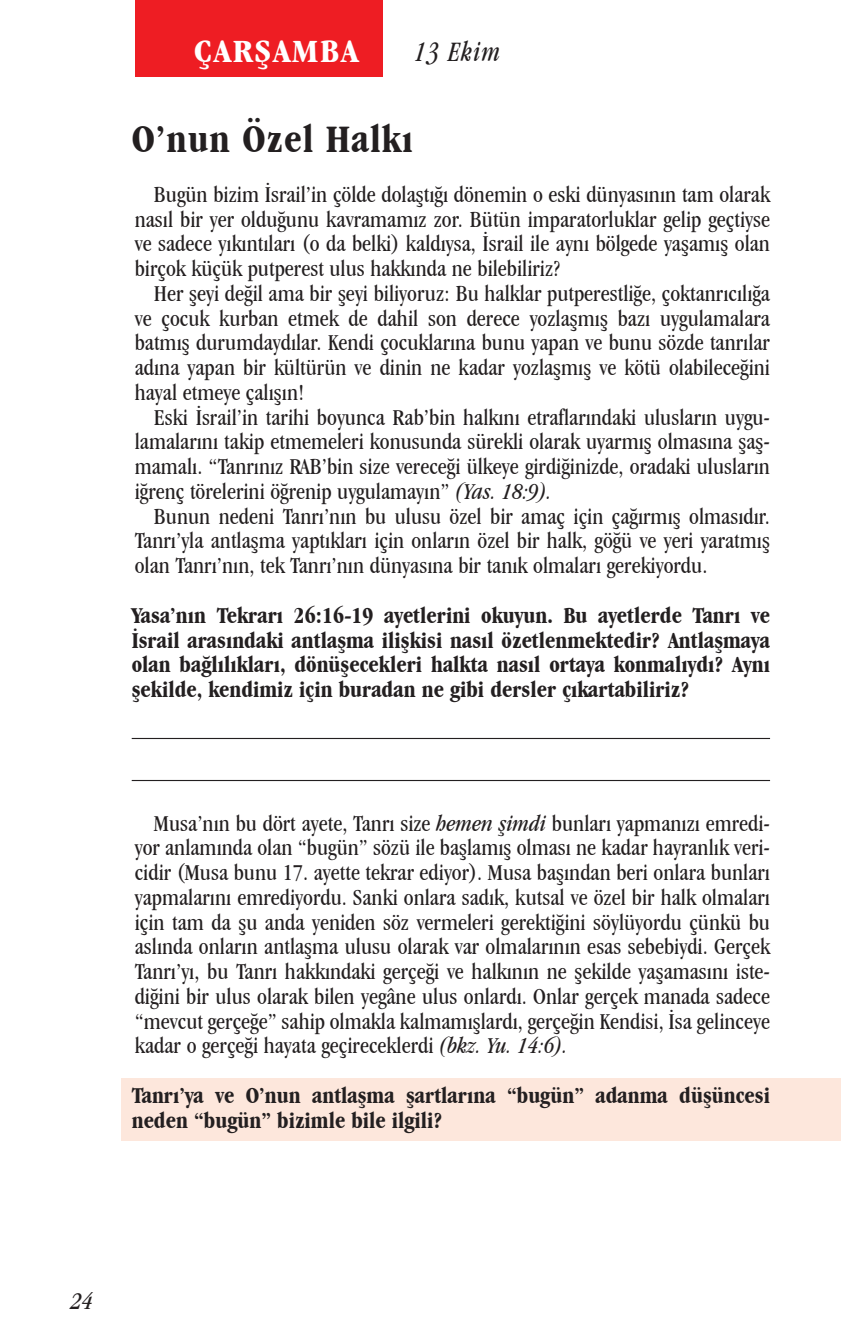
<style>
.page{position:relative;width:841px;height:1337px;background:#fff}
.page>*{position:absolute;margin:0;border:0;box-sizing:border-box;transform-origin:0 0}
.Day_Title{font:700 condensed 40.5px "Garamond IT Cby BT";letter-spacing:.025em;color:#231f20}
.Daily_Header{font:700 condensed 33.75px "Garamond IT Cby BT";letter-spacing:.05em;color:#fff;scale:1.1 1}
.Lesson_Dates{font:italic condensed 29.25px "Garamond IT Cby BT";letter-spacing:.05em;color:#231f20;scale:.9 1}
.t1{font:italic condensed 24.75px "Garamond IT Cby BT";color:#231f20}
.Body{font:condensed 23.62px/24.8px "Garamond IT Cby BT";color:#231f20;text-align:justify}
.Question{font:700 condensed 23.62px/24.8px "Garamond IT Cby BT";color:#231f20;text-align:justify}
.s1{font-style:italic}
</style>
<div class="page">
<div style="left:135px;top:0;width:247px;height:76px;background:#ee1d23"></div>
<div style="left:121px;top:1078px;width:719px;height:62px;background:#fde7dc"></div>
<hr style="left:132px;top:738px;width:638px;height:1px;background:#231f20">
<hr style="left:132px;top:780px;width:638px;height:1px;background:#231f20">
<p class="Daily_Header" style="left:194px;top:31px;width:151px">ÇARŞAMBA</p>
<p class="Lesson_Dates" style="left:415px;top:35px;width:96px">13 Ekim</p>
<p class="Day_Title" style="left:132px;top:115px;width:283px">O’nun Özel Halkı</p>
<p class="Body" style="left:135px;top:182px;width:636px;text-indent:19px">Bugün bizim İsrail’in çölde dolaştığı dönemin o eski dünyasının tam olarak nasıl bir yer olduğunu kavramamız zor. Bütün imparatorluklar gelip geçtiyse ve sadece yıkıntıları (o da belki) kaldıysa, İsrail ile aynı bölgede yaşamış olan birçok küçük putperest ulus hakkında ne bilebiliriz?</p>
<p class="Body" style="left:135px;top:281px;width:636px;text-indent:19px">Her şeyi değil ama bir şeyi biliyoruz: Bu halklar putperestliğe, çoktanrıcılığa ve çocuk kurban etmek de dahil son derece yozlaşmış bazı uygulamalara batmış durumdaydılar. Kendi çocuklarına bunu yapan ve bunu sözde tanrılar adına yapan bir kültürün ve dinin ne kadar yozlaşmış ve kötü olabileceğini hayal etmeye çalışın!</p>
<p class="Body" style="left:135px;top:404px;width:636px;text-indent:19px">Eski İsrail’in tarihi boyunca Rab’bin halkını etraflarındaki ulusların uygu&shy;lamalarını takip etmemeleri konusunda sürekli olarak uyarmış olmasına şaş&shy;mamalı. “Tanrınız RAB’bin size vereceği ülkeye girdiğinizde, oradaki ulusların iğrenç törelerini öğrenip uygulamayın” <span class="s1">(Yas. 18:9).</span></p>
<p class="Body" style="left:135px;top:503px;width:636px;text-indent:19px">Bunun nedeni Tanrı’nın bu ulusu özel bir amaç için çağırmış olmasıdır.<br>Tanrı’yla antlaşma yaptıkları için onların özel bir halk, göğü ve yeri yaratmış olan Tanrı’nın, tek Tanrı’nın dünyasına bir tanık olmaları gerekiyordu.</p>
<p class="Question" style="left:132px;top:602px;width:639px">Yasa’nın Tekrarı 26:16-19 ayetlerini okuyun. Bu ayetlerde Tanrı ve İsrail arasındaki antlaşma ilişkisi nasıl özetlenmektedir? Antlaşmaya olan bağlılıkları, dönüşecekleri halkta nasıl ortaya konmalıydı? Aynı şekilde, kendimiz için buradan ne gibi dersler çıkartabiliriz?</p>
<p class="Body" style="left:135px;top:810px;width:636px;text-indent:19px">Musa’nın bu dört ayete, Tanrı size <span class="s1">hemen şimdi</span> bunları yapmanızı emredi&shy;yor anlamında olan “bugün” sözü ile başlamış olması ne kadar hayranlık veri&shy;cidir (Musa bunu 17. ayette tekrar ediyor). Musa başından beri onlara bunları yapmalarını emrediyordu. Sanki onlara sadık, kutsal ve özel bir halk olmaları için tam da şu anda yeniden söz vermeleri gerektiğini söylüyordu çünkü bu aslında onların antlaşma ulusu olarak var olmalarının esas sebebiydi. Gerçek Tanrı’yı, bu Tanrı hakkındaki gerçeği ve halkının ne şekilde yaşamasını iste&shy;diğini bir ulus olarak bilen yegâne ulus onlardı. Onlar gerçek manada sadece “mevcut gerçeğe” sahip olmakla kalmamışlardı, gerçeğin Kendisi, İsa gelinceye kadar o gerçeği hayata geçireceklerdi <span class="s1">(bkz. Yu. 14:6).</span></p>
<p class="Question" style="left:132px;top:1082px;width:639px">Tanrı’ya ve O’nun antlaşma şartlarına “bugün” adanma düşüncesi neden “bugün” bizimle bile ilgili?</p>
<p class="t1" style="left:71px;top:1286px;width:23px">24</p>
</div>
